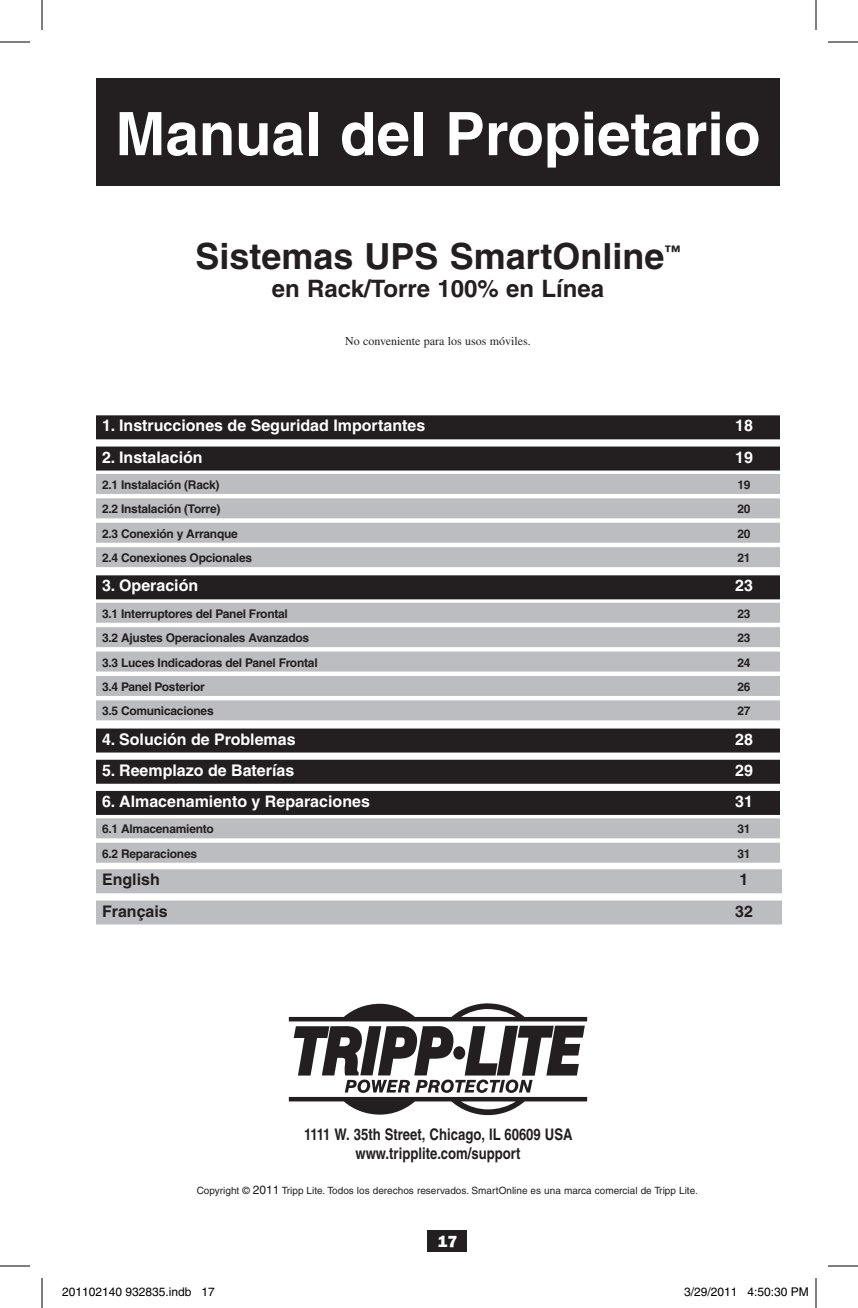
<style>
.page{position:relative;width:858px;height:1308px;background:#fff}
.page>*{position:absolute;margin:0;border:0;box-sizing:border-box;transform-origin:0 0}
.t1{font:700 60px "Helvetica";color:#fff}
.t2{font:700 36px "Helvetica";color:#231f20}
.t3{font:700 24px "Helvetica";color:#231f20}
.t4{font:700 16px "Helvetica";color:#fff}
.t5{font:700 condensed 16px/19.2px "Helvetica";color:#231f20;text-align:center}
.t6{font:700 16px "Helvetica";color:#231f20}
.t7{font:800 16px "Franklin Gothic IT Cby BT";color:#fff}
.t8{font:700 12px "Helvetica";letter-spacing:-.02em;color:#231f20}
.t9{font:12px "Helvetica";color:#000}
.t10{font:12px "Times";color:#231f20}
.t11{font:10px "Helvetica";color:#231f20}
.s1{font-size:12px}
</style>
<div class="page">
<svg style="left:289px;top:1003px;width:298px;height:112px"></svg>
<div style="left:428px;top:1230px;width:39px;height:22px;background:#231f20"></div>
<div style="left:96px;top:78px;width:684px;height:108px;background:#231f20"></div>
<div style="left:96px;top:415px;width:684px;height:24px;background:#231f20"></div>
<div style="left:96px;top:447px;width:684px;height:24px;background:#231f20"></div>
<div style="left:96px;top:474px;width:684px;height:20px;background:#bcbdc0"></div>
<div style="left:96px;top:498px;width:684px;height:20px;background:#bcbdc0"></div>
<div style="left:96px;top:523px;width:684px;height:20px;background:#bcbdc0"></div>
<div style="left:96px;top:547px;width:684px;height:20px;background:#bcbdc0"></div>
<div style="left:96px;top:575px;width:684px;height:24px;background:#231f20"></div>
<div style="left:96px;top:603px;width:684px;height:20px;background:#bcbdc0"></div>
<div style="left:96px;top:627px;width:684px;height:20px;background:#bcbdc0"></div>
<div style="left:96px;top:652px;width:684px;height:20px;background:#bcbdc0"></div>
<div style="left:96px;top:676px;width:684px;height:20px;background:#bcbdc0"></div>
<div style="left:96px;top:700px;width:684px;height:20px;background:#bcbdc0"></div>
<div style="left:96px;top:729px;width:684px;height:24px;background:#231f20"></div>
<div style="left:96px;top:760px;width:684px;height:24px;background:#231f20"></div>
<div style="left:96px;top:791px;width:684px;height:24px;background:#231f20"></div>
<div style="left:96px;top:818px;width:684px;height:20px;background:#bcbdc0"></div>
<div style="left:96px;top:843px;width:684px;height:20px;background:#bcbdc0"></div>
<div style="left:96px;top:869px;width:686px;height:24px;background:#bcbdc0"></div>
<div style="left:96px;top:901px;width:686px;height:24px;background:#bcbdc0"></div>
<hr style="left:0;top:42px;width:30px;height:1px;background:#000">
<hr style="left:828px;top:42px;width:30px;height:1px;background:#000">
<hr style="left:0;top:1266px;width:30px;height:1px;background:#000">
<hr style="left:828px;top:1266px;width:30px;height:1px;background:#000">
<hr style="left:42px;top:0;width:1px;height:30px;background:#000">
<hr style="left:42px;top:1278px;width:1px;height:30px;background:#000">
<hr style="left:816px;top:0;width:1px;height:30px;background:#000">
<hr style="left:816px;top:1278px;width:1px;height:30px;background:#000">
<div style="left:765px;top:1288px;width:5px;height:8px;border:1px solid #fff;border-radius:50%"></div>
<div style="left:764px;top:1287px;width:7px;height:10px;border:1px solid #fff;border-radius:50%"></div>
<h1 class="t1" style="left:115px;top:97px;width:647px">Manual del Propietario</h1>
<h2 class="t2" style="left:196px;top:234px;width:470px">Sistemas UPS SmartOnline</h2>
<h3 class="t6" style="left:664px;top:241px;width:17px">™</h3>
<h3 class="t3" style="left:272px;top:274px;width:334px">en Rack/Torre 100% en Línea</h3>
<p class="t10" style="left:345px;top:334px;width:187px">No conveniente para los usos móviles.</p>
<h3 class="t4" style="left:102px;top:416px;width:325px">1. Instrucciones de Seguridad Importantes</h3>
<h3 class="t4" style="left:735px;top:416px;width:19px">18</h3>
<h3 class="t4" style="left:102px;top:447px;width:102px">2. Instalación</h3>
<h3 class="t4" style="left:735px;top:447px;width:19px">19</h3>
<p class="t8" style="left:102px;top:477px;width:119px">2.1 Instalación (Rack)</p>
<p class="t8" style="left:737px;top:477px;width:15px">19</p>
<p class="t8" style="left:102px;top:502px;width:120px">2.2 Instalación (Torre)</p>
<p class="t8" style="left:737px;top:502px;width:15px">20</p>
<p class="t8" style="left:102px;top:526px;width:137px">2.3 Conexión y Arranque</p>
<p class="t8" style="left:737px;top:526px;width:15px">20</p>
<p class="t8" style="left:102px;top:551px;width:152px">2.4 Conexiones Opcionales</p>
<p class="t8" style="left:737px;top:551px;width:15px">21</p>
<h3 class="t4" style="left:102px;top:576px;width:98px">3. Operación</h3>
<h3 class="t4" style="left:735px;top:576px;width:19px">23</h3>
<p class="t8" style="left:102px;top:606px;width:187px">3.1 Interruptores del Panel Frontal</p>
<p class="t8" style="left:737px;top:606px;width:15px">23</p>
<p class="t8" style="left:102px;top:631px;width:209px">3.2 Ajustes Operacionales Avanzados</p>
<p class="t8" style="left:737px;top:631px;width:15px">23</p>
<p class="t8" style="left:102px;top:655px;width:217px">3.3 Luces Indicadoras del Panel Frontal</p>
<p class="t8" style="left:737px;top:655px;width:15px">24</p>
<p class="t8" style="left:102px;top:679px;width:104px">3.4 Panel Posterior</p>
<p class="t8" style="left:737px;top:679px;width:15px">26</p>
<p class="t8" style="left:102px;top:704px;width:113px">3.5 Comunicaciones</p>
<p class="t8" style="left:737px;top:704px;width:15px">27</p>
<h3 class="t4" style="left:102px;top:729px;width:195px">4. Solución de Problemas</h3>
<h3 class="t4" style="left:735px;top:729px;width:19px">28</h3>
<h3 class="t4" style="left:102px;top:760px;width:194px">5. Reemplazo de Baterías</h3>
<h3 class="t4" style="left:735px;top:760px;width:19px">29</h3>
<h3 class="t4" style="left:102px;top:792px;width:269px">6. Almacenamiento y Reparaciones</h3>
<h3 class="t4" style="left:735px;top:792px;width:19px">31</h3>
<p class="t8" style="left:102px;top:822px;width:113px">6.1 Almacenamiento</p>
<p class="t8" style="left:737px;top:822px;width:15px">31</p>
<p class="t8" style="left:102px;top:846px;width:97px">6.2 Reparaciones</p>
<p class="t8" style="left:737px;top:846px;width:15px">31</p>
<h3 class="t6" style="left:102px;top:870px;width:59px">English</h3>
<h3 class="t6" style="left:740px;top:870px;width:10px">1</h3>
<h3 class="t6" style="left:102px;top:901px;width:67px">Français</h3>
<h3 class="t6" style="left:735px;top:901px;width:19px">32</h3>
<h3 class="t5" style="left:304px;top:1125px;width:270px">1111 W. 35th Street, Chicago, IL 60609 USA www.tripplite.com/support</h3>
<p class="t11" style="left:197px;top:1184px;width:503px">Copyright © <span class="s1">2011</span> Tripp Lite. Todos los derechos reservados. SmartOnline es una marca comercial de Tripp Lite.</p>
<h3 class="t7" style="left:438px;top:1231px;width:21px">17</h3>
<p class="t9" style="left:62px;top:1285px;width:154px">201102140 932835.indb 17</p>
<p class="t9" style="left:684px;top:1285px;width:126px">3/29/2011 4:50:30 PM</p>
</div>
